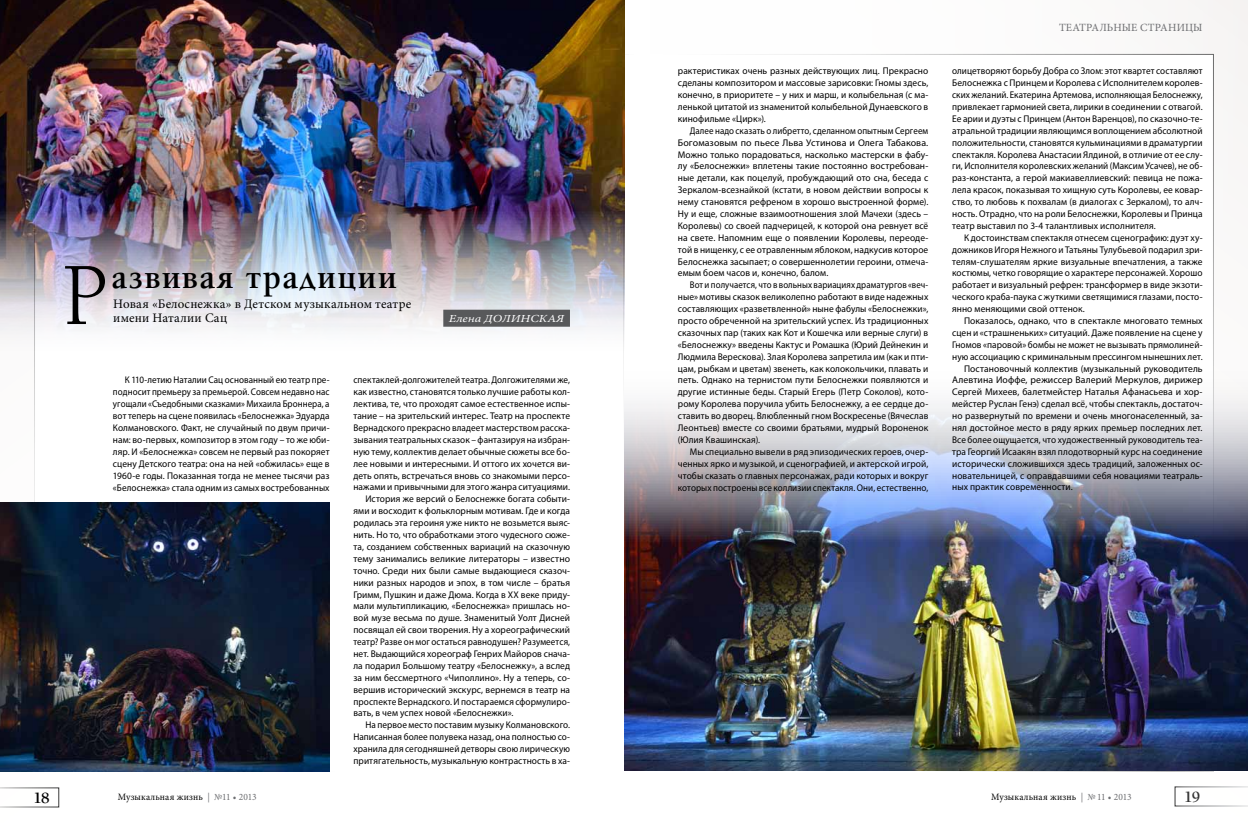
<style>
.page{position:relative;width:1248px;height:823px;background:#fff}
.page>*{position:absolute;margin:0;border:0;box-sizing:border-box;transform-origin:0 0}
.t1{font:91.1px "Alliance C";color:#000;scale:.95 1}
.t2{font:700 35px "Alliance C";letter-spacing:.05em;color:#000;scale:.95 1}
.t3{font:700 16px "Alliance C";color:#000}
.t4{font:13px/14px "Minion Pro";letter-spacing:.015em;color:#000}
.t5{font:11px "Minion Pro";letter-spacing:.01em;color:#6d6e71}
.t6{font:italic 10.8px "Minion Pro";letter-spacing:.005em;color:#fff;scale:1.22 1}
.t7{font:9.7px/11.9px "Myriad Pro";letter-spacing:.01em;color:#000;text-align:justify}
.t8{font:9.7px/11.9px "Myriad Pro";letter-spacing:.01em;color:#000;text-align:justify;scale:.95 1}
.t9{font:9.7px/11.9px "Myriad Pro";letter-spacing:.01em;color:#000;text-align:justify;scale:.91 1}
.t10{font:9.7px/11.9px "Myriad Pro";letter-spacing:.01em;color:#000;text-align:justify;scale:.92 1}
.t11{font:9.7px/11.9px "Myriad Pro";letter-spacing:.01em;color:#000;text-align:justify;scale:.94 1}
.t12{font:9.7px/11.9px "Myriad Pro";letter-spacing:.01em;color:#000;text-align:justify;scale:.96 1}
.t13{font:9.7px "Minion Pro";letter-spacing:.01em;color:#000}
.s1{color:#6d6e71}
</style>
<div class="page">
<svg style="left:0;top:787px;width:59px;height:20px"></svg>
<svg style="left:1174px;top:786px;width:73px;height:20px"></svg>
<img style="left:624px;top:362px;width:623px;height:407px">
<img style="left:0;top:0;width:624px;height:353px">
<img style="left:0;top:502px;width:329px;height:269px">
<div style="left:443px;top:309px;width:127px;height:17px;background:#58595b"></div>
<h1 class="t1" style="left:63px;top:240px;width:49px">Р</h1>
<h2 class="t2" style="left:112px;top:256px;width:301px">азвивая традиции</h2>
<h3 class="t4" style="left:113px;top:297px;width:299px">Новая «Белоснежка» в Детском музыкальном театре имени Наталии Сац</h3>
<p class="t6" style="left:449px;top:311px;width:96px">Елена ДОЛИНСКАЯ</p>
<p class="t11" style="left:113px;top:374px;width:232px;text-indent:12px">К 110‑летию Наталии Сац основанный ею театр пре‑ подносит премьеру за премьерой. Совсем недавно нас угощали «Съедобными сказками» Михаила Броннера, а вот теперь на сцене появилась «Белоснежка» Эдуарда Колмановского. Факт, не случайный по двум причи‑ нам: во‑первых, композитор в этом году – то же юби‑ ляр. И «Белоснежка» совсем не первый раз покоряет сцену Детского театра: она на ней «обжилась» еще в 1960‑е годы. Показанная тогда не менее тысячи раз «Белоснежка» стала одним из самых востребованных</p>
<p class="t11" style="left:353px;top:374px;width:232px">спектаклей-долгожителей театра. Долгожителями же,</p>
<p class="t7" style="left:353px;top:386px;width:218px">как известно, становятся только лучшие работы кол‑</p>
<p class="t7" style="left:353px;top:397px;width:218px">лектива, те, что проходят самое естественное испы‑</p>
<p class="t7" style="left:353px;top:409px;width:218px">тание – на зрительский интерес. Театр на проспекте</p>
<p class="t8" style="left:353px;top:421px;width:229px">Вернадского прекрасно владеет мастерством расска‑</p>
<p class="t12" style="left:353px;top:433px;width:227px">зывания театральных сказок – фантазируя на избран‑</p>
<p class="t7" style="left:353px;top:445px;width:218px">ную тему, коллектив делает обычные сюжеты все бо‑</p>
<p class="t7" style="left:353px;top:457px;width:218px">лее новыми и интересными. И оттого их хочется ви‑</p>
<p class="t7" style="left:353px;top:469px;width:218px">деть опять, встречаться вновь со знакомыми персо‑</p>
<p class="t7" style="left:353px;top:481px;width:218px">нажами и привычными для этого жанра ситуациями.</p>
<p class="t7" style="left:365px;top:492px;width:206px">История же версий о Белоснежке богата событи‑</p>
<p class="t7" style="left:353px;top:504px;width:218px">ями и восходит к фольклорным мотивам. Где и когда</p>
<p class="t7" style="left:353px;top:516px;width:218px">родилась эта героиня уже никто не возьмется выяс‑</p>
<p class="t7" style="left:353px;top:528px;width:218px">нить. Но то, что обработками этого чудесного сюже‑</p>
<p class="t7" style="left:353px;top:540px;width:218px">та, созданием собственных вариаций на сказочную</p>
<p class="t7" style="left:353px;top:552px;width:218px">тему занимались великие литераторы – известно</p>
<p class="t7" style="left:353px;top:564px;width:218px">точно. Среди них были самые выдающиеся сказоч‑</p>
<p class="t7" style="left:353px;top:576px;width:218px">ники разных народов и эпох, в том числе – братья</p>
<p class="t7" style="left:353px;top:587px;width:218px">Гримм, Пушкин и даже Дюма. Когда в ХХ веке приду‑</p>
<p class="t7" style="left:353px;top:599px;width:218px">мали мультипликацию, «Белоснежка» пришлась но‑</p>
<p class="t7" style="left:353px;top:611px;width:218px">вой музе весьма по душе. Знаменитый Уолт Дисней</p>
<p class="t7" style="left:353px;top:623px;width:218px">посвящал ей свои творения. Ну а хореографический</p>
<p class="t11" style="left:353px;top:635px;width:232px">театр? Разве он мог остаться равнодушен? Разумеется,</p>
<p class="t7" style="left:353px;top:647px;width:218px">нет. Выдающийся хореограф Генрих Майоров снача‑</p>
<p class="t7" style="left:353px;top:659px;width:218px">ла подарил Большому театру «Белоснежку», а вслед</p>
<p class="t7" style="left:353px;top:671px;width:218px">за ним бессмертного «Чиполлино». Ну а теперь, со‑</p>
<p class="t7" style="left:353px;top:682px;width:218px">вершив исторический экскурс, вернемся в театр на</p>
<p class="t12" style="left:353px;top:694px;width:227px">проспекте Вернадского. И постараемся сформулиро‑</p>
<p class="t7" style="left:353px;top:706px;width:161px">вать, в чем успех новой «Белоснежки».</p>
<p class="t8" style="left:365px;top:718px;width:217px">На первое место поставим музыку Колмановского.</p>
<p class="t8" style="left:353px;top:730px;width:229px">Написанная более полувека назад, она полностью со‑</p>
<p class="t12" style="left:353px;top:742px;width:227px">хранила для сегодняшней детворы свою лирическую</p>
<p class="t7" style="left:353px;top:754px;width:218px">притягательность, музыкальную контрастность в ха‑</p>
<p class="t7" style="left:677px;top:65px;width:252px">рактеристиках очень разных действующих лиц. Прекрасно сделаны композитором и массовые зарисовки: Гномы здесь, конечно, в приоритете – у них и марш, и колыбельная (с ма‑ ленькой цитатой из знаменитой колыбельной Дунаевского в кинофильме «Цирк»).</p>
<p class="t10" style="left:677px;top:124px;width:274px;text-indent:12px">Далее надо сказать о либретто, сделанном опытным Сергеем Богомазовым по пьесе Льва Устинова и Олега Табакова.<br>Можно только порадоваться, насколько мастерски в фабу‑ лу «Белоснежки» вплетены такие постоянно востребован‑ ные детали, как поцелуй, пробуждающий ото сна, беседа с Зеркалом-всезнайкой (кстати, в новом действии вопросы к нему становятся рефреном в хорошо выстроенной форме).<br>Ну и еще, сложные взаимоотношения злой Мачехи (здесь – Королевы) со своей падчерицей, к которой она ревнует всё на свете. Напомним еще о появлении Королевы, переоде‑ той в нищенку, с ее отравленным яблоком, надкусив которое Белоснежка засыпает; о совершеннолетии героини, отмеча‑ емым боем часов и, конечно, балом.</p>
<p class="t9" style="left:677px;top:279px;width:277px;text-indent:12px">Вот и получается, что в вольных вариациях драматургов «веч‑ ные» мотивы сказок великолепно работают в виде надежных составляющих «разветвленной» ныне фабулы «Белоснежки», просто обреченной на зрительский успех. Из традиционных сказочных пар (таких как Кот и Кошечка или верные слуги) в «Белоснежку» введены Кактус и Ромашка (Юрий Дейнекин и Людмила Верескова). Злая Королева запретила им (как и пти‑ цам, рыбкам и цветам) звенеть, как колокольчики, плавать и петь. Однако на тернистом пути Белоснежки появляются и другие истинные беды. Старый Егерь (Петр Соколов), кото‑ рому Королева поручила убить Белоснежку, а ее сердце до‑ ставить во дворец. Влюбленный гном Воскресенье (Вячеслав Леонтьев) вместе со своими братьями, мудрый Вороненок (Юлия Квашинская).</p>
<p class="t12" style="left:677px;top:445px;width:262px;text-indent:12px">Мы специально вывели в ряд эпизодических героев, очер‑ ченных ярко и музыкой, и сценографией, и актерской игрой, чтобы сказать о главных персонажах, ради которых и вокруг которых построены все коллизии спектакля. Они, естественно,</p>
<p class="t5" style="left:1058px;top:20px;width:145px">Театральные страницы</p>
<p class="t8" style="left:952px;top:65px;width:265px">олицетворяют борьбу Добра со Злом: этот квартет составляют Белоснежка с Принцем и Королева с Исполнителем королев‑ ских желаний. Екатерина Артемова, исполняющая Белоснежку, привлекает гармонией света, лирики в соединении с отвагой.<br>Ее арии и дуэты с Принцем (Антон Варенцов), по сказочно-те‑ атральной традиции являющимся воплощением абсолютной положительности, становятся кульминациями в драматургии спектакля. Королева Анастасии Ялдиной, в отличие от ее слу‑ ги, Исполнителя королевских желаний (Максим Усачев), не об‑ раз-константа, а герой макиавеллиевский: певица не пожа‑ лела красок, показывая то хищную суть Королевы, ее ковар‑ ство, то любовь к похвалам (в диалогах с Зеркалом), то алч‑ ность. Отрадно, что на роли Белоснежки, Королевы и Принца театр выставил по 3‑4 талантливых исполнителя.</p>
<p class="t7" style="left:952px;top:231px;width:252px;text-indent:12px">К достоинствам спектакля отнесем сценографию: дуэт ху‑ дожников Игоря Нежного и Татьяны Тулубьевой подарил зри‑ телям-слушателям яркие визуальные впечатления, а также костюмы, четко говорящие о характере персонажей. Хорошо работает и визуальный рефрен: трансформер в виде экзоти‑ ческого краба-паука с жуткими светящимися глазами, посто‑ янно меняющими свой оттенок.</p>
<p class="t7" style="left:963px;top:314px;width:240px">Показалось, однако, что в спектакле многовато темных</p>
<p class="t7" style="left:952px;top:326px;width:252px">сцен и «страшненьких» ситуаций. Даже появление на сцене у</p>
<p class="t12" style="left:952px;top:338px;width:262px">Гномов «паровой» бомбы не может не вызывать прямолиней‑</p>
<p class="t7" style="left:952px;top:350px;width:252px">ную ассоциацию с криминальным прессингом нынешних лет.</p>
<p class="t7" style="left:963px;top:362px;width:240px">Постановочный коллектив (музыкальный руководитель</p>
<p class="t7" style="left:952px;top:374px;width:252px">Алевтина Иоффе, режиссер Валерий Меркулов, дирижер</p>
<p class="t7" style="left:952px;top:386px;width:252px">Сергей Михеев, балетмейстер Наталья Афанасьева и хор‑</p>
<p class="t7" style="left:952px;top:397px;width:252px">мейстер Руслан Генэ) сделал всё, чтобы спектакль, достаточ‑</p>
<p class="t7" style="left:952px;top:409px;width:252px">но развернутый по времени и очень многонаселенный, за‑</p>
<p class="t7" style="left:952px;top:421px;width:252px">нял достойное место в ряду ярких премьер последних лет.</p>
<p class="t8" style="left:952px;top:433px;width:265px">Все более ощущается, что художественный руководитель теа‑</p>
<p class="t7" style="left:952px;top:445px;width:252px">тра Георгий Исаакян взял плодотворный курс на соединение</p>
<p class="t7" style="left:952px;top:457px;width:252px">исторически сложившихся здесь традиций, заложенных ос‑</p>
<p class="t7" style="left:952px;top:469px;width:252px">новательницей, с оправдавшими себя новациями театраль‑</p>
<p class="t7" style="left:952px;top:481px;width:122px">ных практик современности.</p>
<h3 class="t3" style="left:33px;top:788px;width:18px">18</h3>
<p class="t13" style="left:118px;top:789px;width:140px">Музыкальная жизнь <span class="s1">| №11 • 2013</span></p>
<p class="t13" style="left:990px;top:789px;width:142px">Музыкальная жизнь <span class="s1">| №11 • 2013</span></p>
<h3 class="t3" style="left:1183px;top:787px;width:18px">19</h3>
</div>
